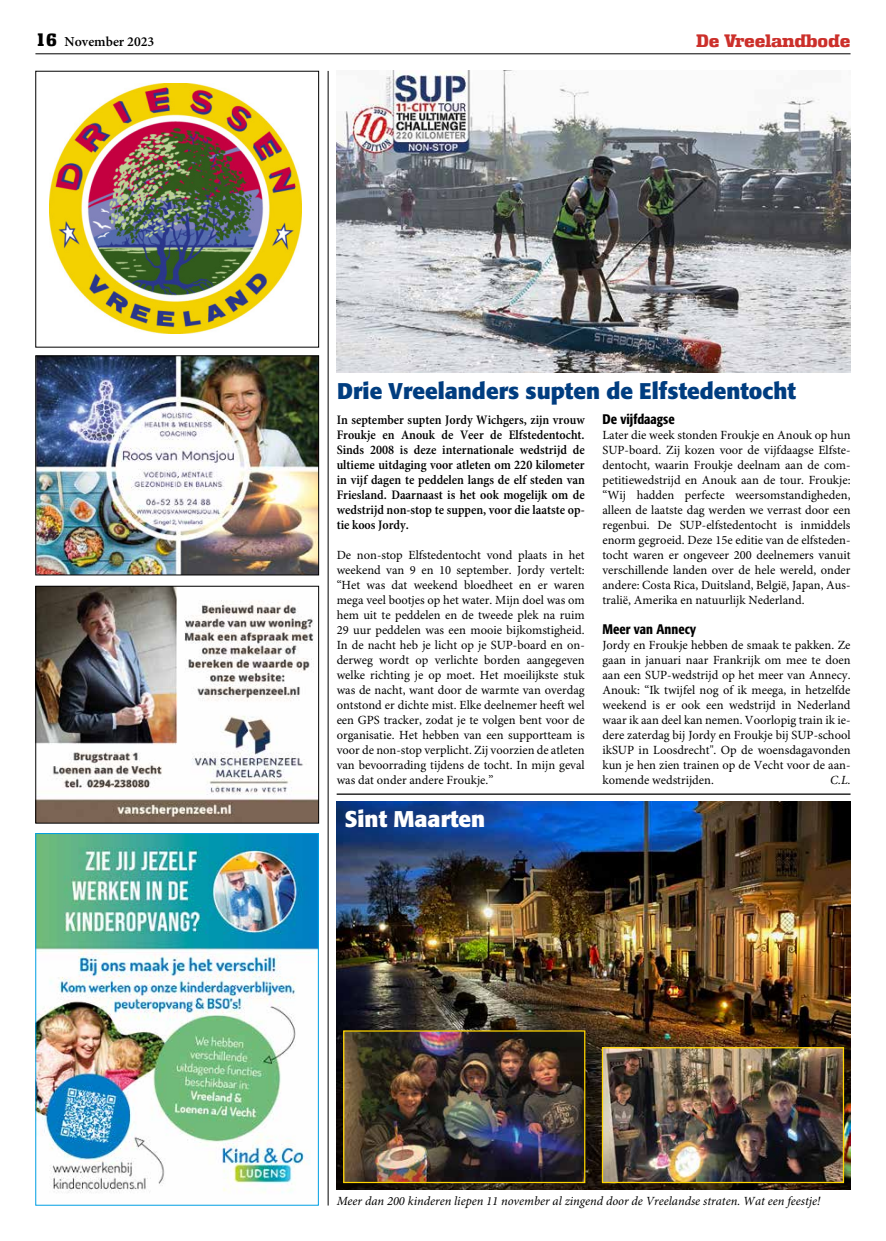
<style>
.page{position:relative;width:886px;height:1241px;background:#fff}
.page>*{position:absolute;margin:0;border:0;box-sizing:border-box;transform-origin:0 0}
.t1{font:700 22.5px "Formata";color:#003d80}
.t2{font:700 22.5px "Formata";color:#fff}
.t3{font:800 17.5px "Enschede";color:#cc302b}
.t4{font:500 condensed 13.75px "Formata";color:#000}
.t5{font:600 13.75px "Minion Pro";color:#000}
.t6{font:600 condensed 13.12px/15px "Minion Pro";color:#000;text-align:justify}
.t7{font:12.5px/15px "Minion Pro";color:#000;text-align:justify}
.t8{font:italic 12.5px "Minion Pro";color:#000}
.s1{font-family:"Enschede";font-weight:800;font-size:17.5px}
</style>
<div class="page">
<hr style="left:35px;top:53px;width:815px;height:1px;background:#000">
<img style="left:337px;top:71px;width:513px;height:301px">
<hr style="left:328px;top:71px;width:1px;height:1134px;background:#000">
<img style="left:37px;top:357px;width:280px;height:216px">
<div style="left:35px;top:355px;width:284px;height:220px;border:1px solid #000"></div>
<img style="left:50px;top:83px;width:251px;height:250px">
<img style="left:37px;top:588px;width:280px;height:233px">
<div style="left:35px;top:586px;width:284px;height:237px;border:1px solid #000"></div>
<hr style="left:337px;top:793px;width:513px;height:1px;background:#000">
<img style="left:337px;top:801px;width:513px;height:388px">
<img style="left:37px;top:835px;width:280px;height:358px">
<div style="left:35px;top:833px;width:284px;height:372px;border:1px solid #009fe3"></div>
<img style="left:345px;top:1032px;width:238px;height:148px">
<div style="left:343px;top:1030px;width:242px;height:152px;border:1px solid #ffd500"></div>
<img style="left:604px;top:1048px;width:238px;height:132px">
<div style="left:602px;top:1046px;width:242px;height:136px;border:1px solid #ffd500"></div>
<p class="t5" style="left:35px;top:33px;width:120px"><span class="s1">16</span> November 2023</p>
<h2 class="t3" style="left:696px;top:30px;width:156px">De Vreelandbode</h2>
<h1 class="t1" style="left:337px;top:376px;width:460px">Drie Vreelanders supten de Elfstedentocht</h1>
<p class="t6" style="left:337px;top:413px;width:250px">In september supten Jordy Wichgers, zijn vrouw Froukje en Anouk de Veer de Elfstedentocht.<br>Sinds 2008 is deze internationale wedstrijd de ultieme uitdaging voor atleten om 220 kilometer in vijf dagen te peddelen langs de elf steden van Friesland. Daarnaast is het ook mogelijk om de wedstrijd non-stop te suppen, voor die laatste op&shy;tie koos Jordy.</p>
<p class="t7" style="left:337px;top:548px;width:250px">De non-stop Elfstedentocht vond plaats in het weekend van 9 en 10 september. Jordy vertelt: “Het was dat weekend bloedheet en er waren mega veel bootjes op het water. Mijn doel was om hem uit te peddelen en de tweede plek na ruim 29 uur peddelen was een mooie bijkomstigheid.<br>In de nacht heb je licht op je SUP-board en on&shy;derweg wordt op verlichte borden aangegeven welke richting je op moet. Het moeilijkste stuk was de nacht, want door de warmte van overdag ontstond er dichte mist. Elke deelnemer heeft wel een GPS tracker, zodat je te volgen bent voor de organisatie. Het hebben van een supportteam is voor de non-stop verplicht. Zij voorzien de atleten van bevoorrading tijdens de tocht. In mijn geval was dat onder andere Froukje.”</p>
<p class="t4" style="left:602px;top:410px;width:74px">De vijfdaagse</p>
<p class="t7" style="left:602px;top:428px;width:250px">Later die week stonden Froukje en Anouk op hun SUP-board. Zij kozen voor de vijfdaagse Elfste&shy;dentocht, waarin Froukje deelnam aan de com&shy;petitiewedstrijd en Anouk aan de tour. Froukje: “Wij hadden perfecte weersomstandigheden, alleen de laatste dag werden we verrast door een regenbui. De SUP-elfstedentocht is inmiddels enorm gegroeid. Deze 15e editie van de elfsteden&shy;tocht waren er ongeveer 200 deelnemers vanuit verschillende landen over de hele wereld, onder andere: Costa Rica, Duitsland, België, Japan, Aus&shy;tralië, Amerika en natuurlijk Nederland.</p>
<p class="t4" style="left:602px;top:620px;width:95px">Meer van Annecy</p>
<p class="t7" style="left:602px;top:638px;width:250px">Jordy en Froukje hebben de smaak te pakken. Ze gaan in januari naar Frankrijk om mee te doen aan een SUP-wedstrijd op het meer van Annecy.<br>Anouk: “Ik twijfel nog of ik meega, in hetzelfde weekend is er ook een wedstrijd in Nederland waar ik aan deel kan nemen. Voorlopig train ik ie&shy;dere zaterdag bij Jordy en Froukje bij SUP-school ikSUP in Loosdrecht". Op de woensdagavonden kun je hen zien trainen op de Vecht voor de aan&shy;komende wedstrijden.</p>
<p class="t8" style="left:830px;top:772px;width:22px">C.L.</p>
<h1 class="t2" style="left:344px;top:804px;width:142px">Sint Maarten</h1>
<p class="t8" style="left:337px;top:1193px;width:485px">Meer dan 200 kinderen liepen 11 november al zingend door de Vreelandse straten. Wat een feestje!</p>
</div>
